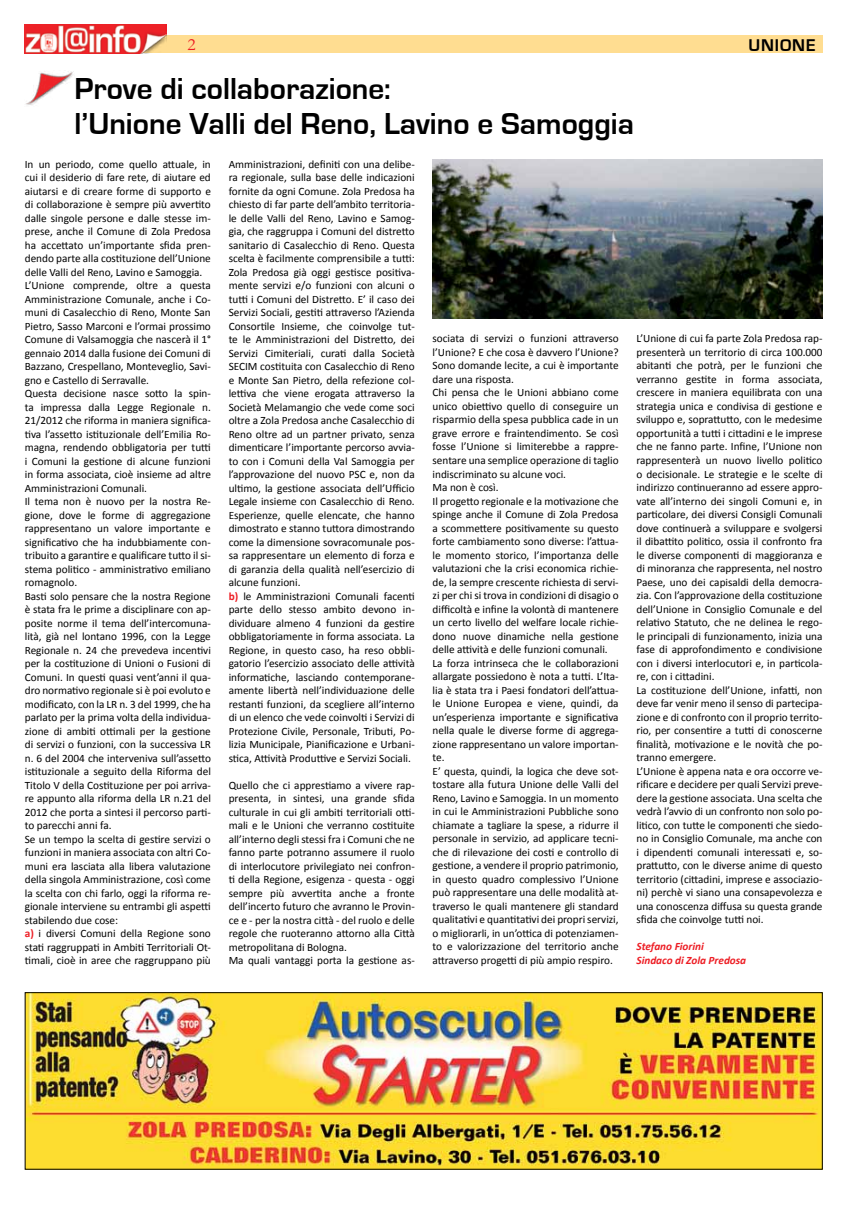
<style>
.page{position:relative;width:851px;height:1205px;background:#fff}
.page>*{position:absolute;margin:0;border:0;box-sizing:border-box;transform-origin:0 0}
.t1{font:700 31.25px/35px "Eurostile";color:#000}
.t2{font:700 17.5px "Eurostile";letter-spacing:.05em;color:#000}
.t3{font:17.5px "Garamond";color:#ed1d24}
.t4{font:11.25px/13.5px "Calibri";color:#000}
.t5{font:italic 700 11.25px/13.5px "Calibri";color:#ed1d24}
.s1{font-weight:700;color:#ed1d24}
</style>
<div class="page">
<div style="left:25px;top:35px;width:797px;height:18px;background:#ffdd91"></div>
<img style="left:25px;top:25px;width:142px;height:28px">
<img style="left:26px;top:71px;width:48px;height:34px">
<img style="left:27px;top:994px;width:793px;height:173px">
<div style="left:25px;top:992px;width:797px;height:177px;border:1px solid #000"></div>
<img style="left:432px;top:159px;width:390px;height:160px">
<h2 class="t3" style="left:187px;top:33px;width:10px">2</h2>
<h2 class="t2" style="left:748px;top:35px;width:68px">Unione</h2>
<h1 class="t1" style="left:74px;top:72px;width:561px">Prove di collaborazione:<br>l’Unione Valli del Reno, Lavino e Samoggia</h1>
<p class="t4" style="left:25px;top:157px;width:188px">In un periodo, come quello attuale, in cui il desiderio di fare rete, di aiutare ed aiutarsi e di creare forme di supporto e di collaborazione è sempre più avvertito dalle singole persone e dalle stesse im&shy;prese, anche il Comune di Zola Predosa ha accettato un’importante sfida pren&shy;dendo parte alla costituzione dell’Unione delle Valli del Reno, Lavino e Samoggia.<br>L’Unione comprende, oltre a questa Amministrazione Comunale, anche i Co&shy;muni di Casalecchio di Reno, Monte San Pietro, Sasso Marconi e l’ormai prossimo Comune di Valsamoggia che nascerà il 1° gennaio 2014 dalla fusione dei Comuni di Bazzano, Crespellano, Monteveglio, Savi&shy;gno e Castello di Serravalle.<br>Questa decisione nasce sotto la spin&shy;ta impressa dalla Legge Regionale n.<br>21/2012 che riforma in maniera significa&shy;tiva l’assetto istituzionale dell’Emilia Ro&shy;magna, rendendo obbligatoria per tutti i Comuni la gestione di alcune funzioni in forma associata, cioè insieme ad altre Amministrazioni Comunali.<br>Il tema non è nuovo per la nostra Re&shy;gione, dove le forme di aggregazione rappresentano un valore importante e significativo che ha indubbiamente con&shy;tribuito a garantire e qualificare tutto il si&shy;stema politico - amministrativo emiliano romagnolo.<br>Basti solo pensare che la nostra Regione è stata fra le prime a disciplinare con ap&shy;posite norme il tema dell’intercomuna&shy;lità, già nel lontano 1996, con la Legge Regionale n. 24 che prevedeva incentivi per la costituzione di Unioni o Fusioni di Comuni. In questi quasi vent’anni il qua&shy;dro normativo regionale si è poi evoluto e modificato, con la LR n. 3 del 1999, che ha parlato per la prima volta della individua&shy;zione di ambiti ottimali per la gestione di servizi o funzioni, con la successiva LR n. 6 del 2004 che interveniva sull’assetto istituzionale a seguito della Riforma del Titolo V della Costituzione per poi arriva&shy;re appunto alla riforma della LR n.21 del 2012 che porta a sintesi il percorso parti&shy;to parecchi anni fa.<br>Se un tempo la scelta di gestire servizi o funzioni in maniera associata con altri Co&shy;muni era lasciata alla libera valutazione della singola Amministrazione, così come la scelta con chi farlo, oggi la riforma re&shy;gionale interviene su entrambi gli aspetti stabilendo due cose:<br><span class="s1">a)</span> i diversi Comuni della Regione sono stati raggruppati in Ambiti Territoriali Ot&shy;timali, cioè in aree che raggruppano più</p>
<p class="t4" style="left:229px;top:157px;width:188px">Amministrazioni, definiti con una delibe&shy;ra regionale, sulla base delle indicazioni fornite da ogni Comune. Zola Predosa ha chiesto di far parte dell’ambito territoria&shy;le delle Valli del Reno, Lavino e Samog&shy;gia, che raggruppa i Comuni del distretto sanitario di Casalecchio di Reno. Questa scelta è facilmente comprensibile a tutti:<br>Zola Predosa già oggi gestisce positiva&shy;mente servizi e/o funzioni con alcuni o tutti i Comuni del Distretto. E’ il caso dei Servizi Sociali, gestiti attraverso l’Azienda Consortile Insieme, che coinvolge tut&shy;te le Amministrazioni del Distretto, dei Servizi Cimiteriali, curati dalla Società SECIM costituita con Casalecchio di Reno e Monte San Pietro, della refezione col&shy;lettiva che viene erogata attraverso la Società Melamangio che vede come soci oltre a Zola Predosa anche Casalecchio di Reno oltre ad un partner privato, senza dimenticare l’importante percorso avvia&shy;to con i Comuni della Val Samoggia per l’approvazione del nuovo PSC e, non da ultimo, la gestione associata dell’Ufficio Legale insieme con Casalecchio di Reno.<br>Esperienze, quelle elencate, che hanno dimostrato e stanno tuttora dimostrando come la dimensione sovracomunale pos&shy;sa rappresentare un elemento di forza e di garanzia della qualità nell’esercizio di alcune funzioni.<br><span class="s1">b)</span> le Amministrazioni Comunali facenti parte dello stesso ambito devono in&shy;dividuare almeno 4 funzioni da gestire obbligatoriamente in forma associata. La Regione, in questo caso, ha reso obbli&shy;gatorio l’esercizio associato delle attività informatiche, lasciando contemporane&shy;amente libertà nell’individuazione delle restanti funzioni, da scegliere all’interno di un elenco che vede coinvolti i Servizi di Protezione Civile, Personale, Tributi, Po&shy;lizia Municipale, Pianificazione e Urbani&shy;stica, Attività Produttive e Servizi Sociali.</p>
<p class="t4" style="left:432px;top:332px;width:188px">sociata di servizi o funzioni attraverso l’Unione? E che cosa è davvero l’Unione?<br>Sono domande lecite, a cui è importante dare una risposta.<br>Chi pensa che le Unioni abbiano come unico obiettivo quello di conseguire un risparmio della spesa pubblica cade in un grave errore e fraintendimento. Se così fosse l’Unione si limiterebbe a rappre&shy;sentare una semplice operazione di taglio indiscriminato su alcune voci.<br>Ma non è così.<br>Il progetto regionale e la motivazione che spinge anche il Comune di Zola Predosa a scommettere positivamente su questo forte cambiamento sono diverse: l’attua&shy;le momento storico, l’importanza delle valutazioni che la crisi economica richie&shy;de, la sempre crescente richiesta di servi&shy;zi per chi si trova in condizioni di disagio o difficoltà e infine la volontà di mantenere un certo livello del welfare locale richie&shy;dono nuove dinamiche nella gestione delle attività e delle funzioni comunali.<br>La forza intrinseca che le collaborazioni allargate possiedono è nota a tutti. L’Ita&shy;lia è stata tra i Paesi fondatori dell’attua&shy;le Unione Europea e viene, quindi, da un’esperienza importante e significativa nella quale le diverse forme di aggrega&shy;zione rappresentano un valore importan&shy;te.<br>E’ questa, quindi, la logica che deve sot&shy;tostare alla futura Unione delle Valli del Reno, Lavino e Samoggia. In un momento in cui le Amministrazioni Pubbliche sono chiamate a tagliare la spese, a ridurre il personale in servizio, ad applicare tecni&shy;che di rilevazione dei costi e controllo di gestione, a vendere il proprio patrimonio, in questo quadro complessivo l’Unione può rappresentare una delle modalità at&shy;traverso le quali mantenere gli standard qualitativi e quantitativi dei propri servizi, o migliorarli, in un’ottica di potenziamen&shy;to e valorizzazione del territorio anche attraverso progetti di più ampio respiro.</p>
<p class="t4" style="left:636px;top:332px;width:188px">L’Unione di cui fa parte Zola Predosa rap&shy;presenterà un territorio di circa 100.000 abitanti che potrà, per le funzioni che verranno gestite in forma associata, crescere in maniera equilibrata con una strategia unica e condivisa di gestione e sviluppo e, soprattutto, con le medesime opportunità a tutti i cittadini e le imprese che ne fanno parte. Infine, l’Unione non rappresenterà un nuovo livello politico o decisionale. Le strategie e le scelte di indirizzo continueranno ad essere appro&shy;vate all’interno dei singoli Comuni e, in particolare, dei diversi Consigli Comunali dove continuerà a sviluppare e svolgersi il dibattito politico, ossia il confronto fra le diverse componenti di maggioranza e di minoranza che rappresenta, nel nostro Paese, uno dei capisaldi della democra&shy;zia. Con l’approvazione della costituzione dell’Unione in Consiglio Comunale e del relativo Statuto, che ne delinea le rego&shy;le principali di funzionamento, inizia una fase di approfondimento e condivisione con i diversi interlocutori e, in particola&shy;re, con i cittadini.<br>La costituzione dell’Unione, infatti, non deve far venir meno il senso di partecipa&shy;zione e di confronto con il proprio territo&shy;rio, per consentire a tutti di conoscerne finalità, motivazione e le novità che po&shy;tranno emergere.<br>L’Unione è appena nata e ora occorre ve&shy;rificare e decidere per quali Servizi preve&shy;dere la gestione associata. Una scelta che vedrà l’avvio di un confronto non solo po&shy;litico, con tutte le componenti che siedo&shy;no in Consiglio Comunale, ma anche con i dipendenti comunali interessati e, so&shy;prattutto, con le diverse anime di questo territorio (cittadini, imprese e associazio&shy;ni) perchè vi siano una consapevolezza e una conoscenza diffusa su questa grande sfida che coinvolge tutti noi.</p>
<p class="t4" style="left:229px;top:778px;width:188px">Quello che ci apprestiamo a vivere rap&shy;presenta, in sintesi, una grande sfida culturale in cui gli ambiti territoriali otti&shy;mali e le Unioni che verranno costituite all’interno degli stessi fra i Comuni che ne fanno parte potranno assumere il ruolo di interlocutore privilegiato nei confron&shy;ti della Regione, esigenza - questa - oggi sempre più avvertita anche a fronte dell’incerto futuro che avranno le Provin&shy;ce e - per la nostra città - del ruolo e delle regole che ruoteranno attorno alla Città metropolitana di Bologna.<br>Ma quali vantaggi porta la gestione as-</p>
<p class="t5" style="left:636px;top:939px;width:111px">Stefano Fiorini<br>Sindaco di Zola Predosa</p>
</div>
